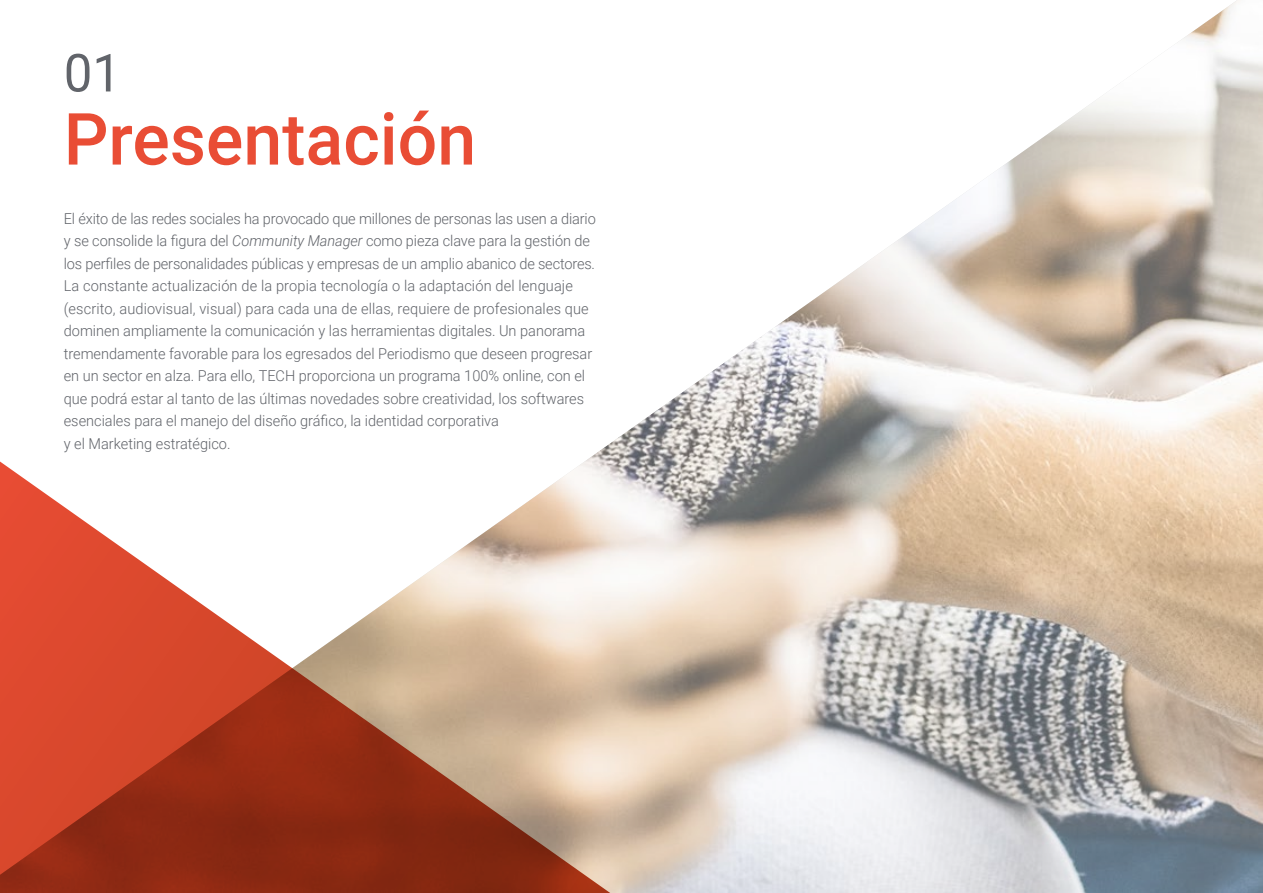
<style>
.page{position:relative;width:1263px;height:893px;background:#fff}
.page>*{position:absolute;margin:0;border:0;box-sizing:border-box;transform-origin:0 0}
.t1{font:500 72px "Roboto";color:#e94d35}
.t2{font:52.5px "Roboto";color:#61646a}
.t3{font:300 15px/22.5px "Roboto";color:#61646a}
.s1{font-style:italic}
</style>
<div class="page">
<img style="left:606px;top:0;width:657px;height:893px">
<svg style="left:0;top:446px;width:640px;height:447px"></svg>
<h2 class="t2" style="left:64px;top:36px;width:59px">01</h2>
<h1 class="t1" style="left:64px;top:89px;width:414px">Presentación</h1>
<p class="t3" style="left:64px;top:207px;width:534px">El éxito de las redes sociales ha provocado que millones de personas las usen a diario y se consolide la figura del <span class="s1">Community Manager</span> como pieza clave para la gestión de los perfiles de personalidades públicas y empresas de un amplio abanico de sectores.<br>La constante actualización de la propia tecnología o la adaptación del lenguaje (escrito, audiovisual, visual) para cada una de ellas, requiere de profesionales que dominen ampliamente la comunicación y las herramientas digitales. Un panorama tremendamente favorable para los egresados del Periodismo que deseen progresar en un sector en alza. Para ello, TECH proporciona un programa 100% online, con el que podrá estar al tanto de las últimas novedades sobre creatividad, los softwares esenciales para el manejo del diseño gráfico, la identidad corporativa<br>y el Marketing estratégico.</p>
</div>
